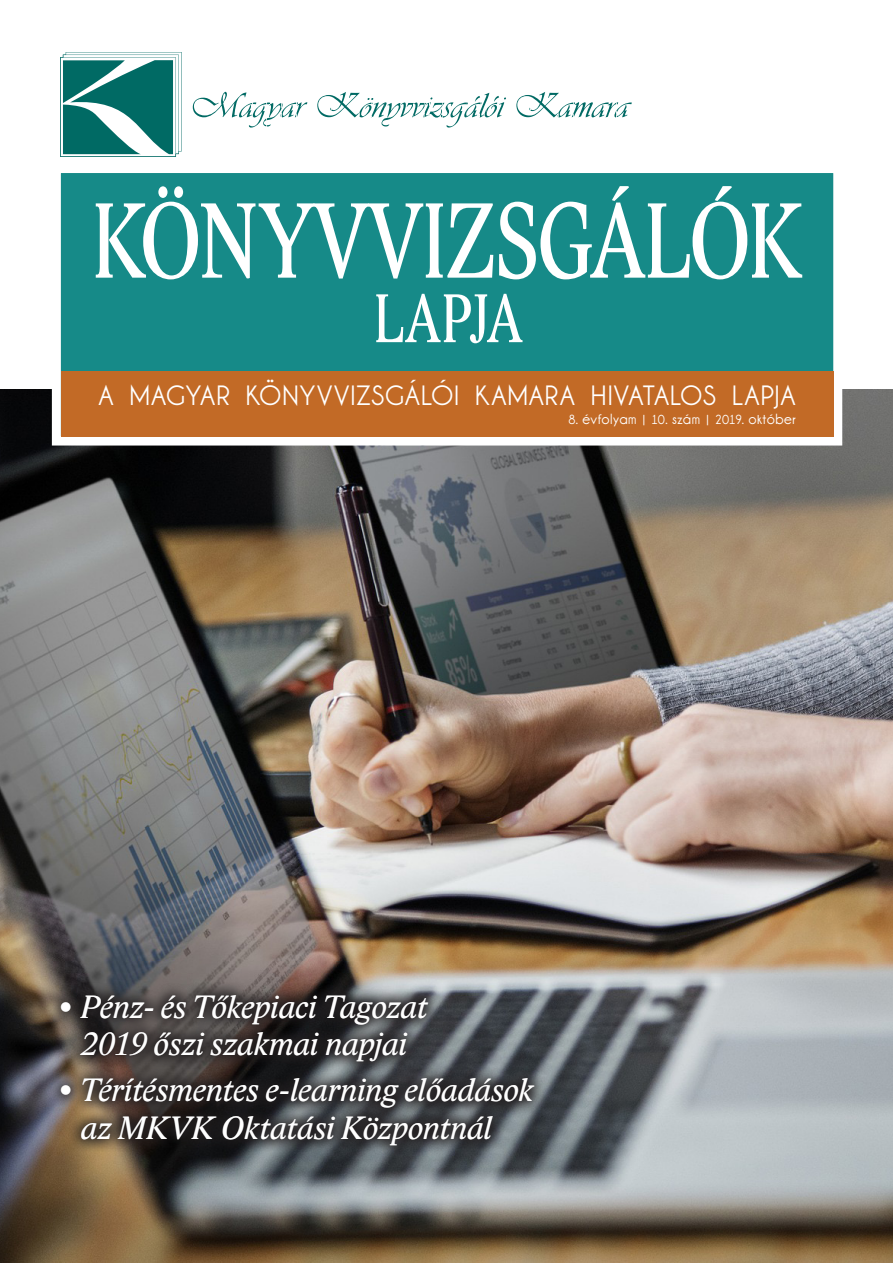
<style>
.page{position:relative;width:893px;height:1263px;background:#fff}
.page>*{position:absolute;margin:0;border:0;box-sizing:border-box;transform-origin:0 0}
.t1{font:109.5px "Lido STF Condensed";letter-spacing:-.015em;color:#fff;scale:.9 1}
.t2{font:70.5px "Lido STF Condensed";letter-spacing:.015em;color:#fff;scale:.9 1}
.t3{font:italic 33px/37.5px "Lido STF";letter-spacing:-.005em;color:#fff;text-align:center}
.t4{font:700 28.5px "Champagne&Limousines";letter-spacing:.02em;color:#fff}
.t5{font:700 15px "Champagne&Limousines";letter-spacing:.03em;color:#fff}
.s1{font-size:13.5px}
.s2{font-family:"Lido STF Condensed";font-weight:400;font-size:12px}
</style>
<div class="page">
<img style="left:0;top:389px;width:893px;height:874px">
<div style="left:56px;top:169px;width:782px;height:272px;background:#168a88"></div>
<div style="left:52px;top:164px;width:790px;height:281px;border:9px solid #fff"></div>
<div style="left:61px;top:371px;width:772px;height:65px;background:#c26a26"></div>
<svg style="left:60px;top:52px;width:122px;height:104px"></svg>
<svg style="left:193px;top:92px;width:439px;height:36px"></svg>
<svg style="left:48px;top:982px;width:499px;height:177px;background:#444242"></svg>
<p class="t1" style="left:91px;top:175px;width:792px">KÖNYVVIZSGÁLÓK</p>
<p class="t2" style="left:373px;top:276px;width:165px">LAPJA</p>
<p class="t4" style="left:98px;top:379px;width:699px">A MAGYAR KÖNYVVIZSGÁLÓI KAMARA HIVATALOS LAPJA</p>
<p class="t5" style="left:568px;top:411px;width:229px"><span class="s1">8</span>. évfolyam <span class="s2">|</span> <span class="s1">10</span>. szám <span class="s2">|</span> <span class="s1">2019</span>. október</p>
<p class="t3" style="left:60px;top:988px;width:369px">• Pénz- és Tőkepiaci Tagozat<br>2019 őszi szakmai napjai</p>
<p class="t3" style="left:81px;top:1071px;width:454px;text-align:left;text-indent:-21px">• Térítésmentes e-learning előadások az MKVK Oktatási Központnál</p>
</div>
